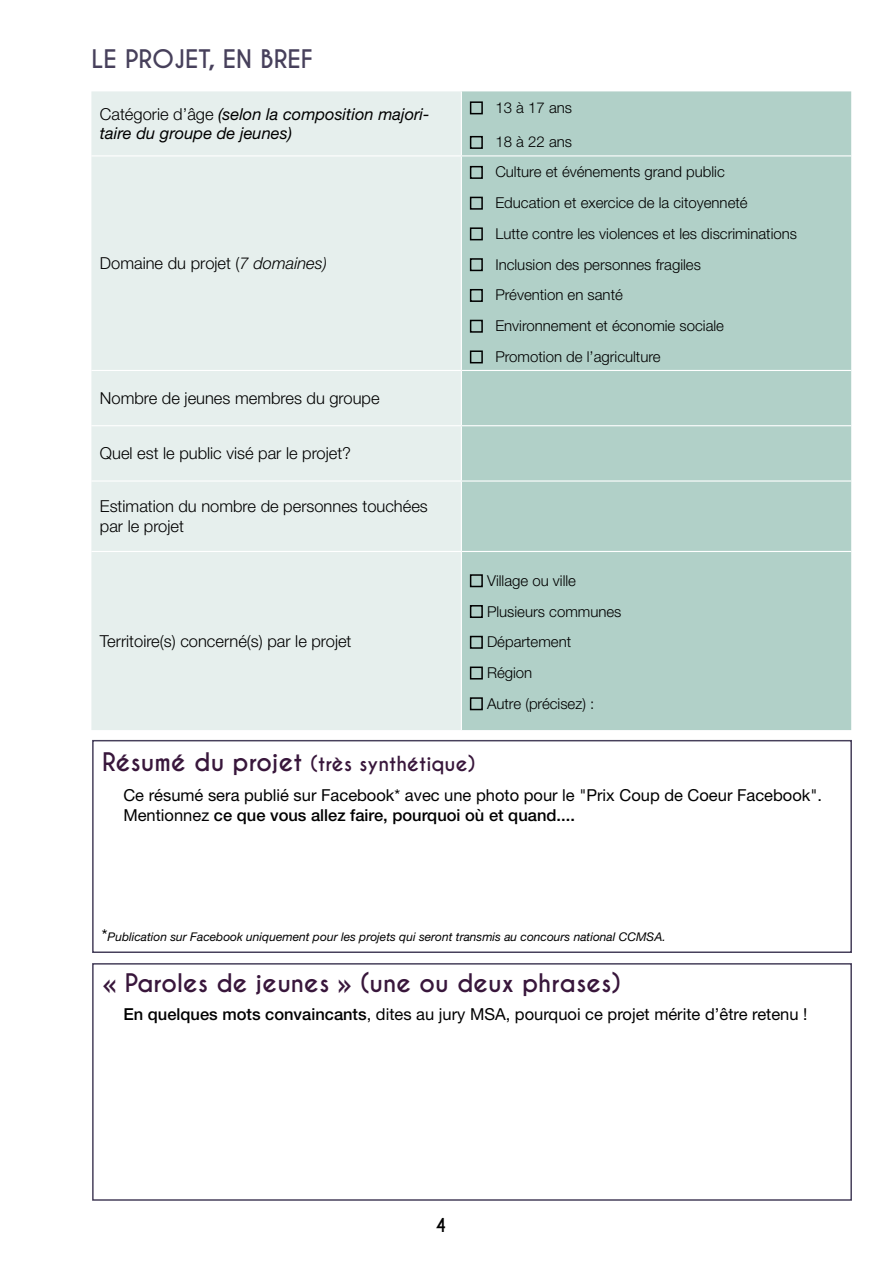
<style>
.page{position:relative;width:893px;height:1263px;background:#fff}
.page>*{position:absolute;margin:0;border:0;box-sizing:border-box;transform-origin:0 0}
.t1{font:700 24px "Caviar Dreams";color:#38163b}
.t2{font:700 24px "Caviar Dreams";color:#47405b}
.t3{font:700 19.5px "Caviar Dreams";color:#38163b}
.t4{font:700 18px "Caviar Dreams";color:#000}
.t5{font:16.5px/19.8px "Helvetica Neue LT Std";color:#000}
.t6{font:300 16.5px/19.8px "Helvetica Neue LT Std";color:#000}
.t7{font:italic 16.5px/19.8px "Helvetica Neue LT Std";color:#000}
.t8{font:300 15px/30.8px "Helvetica Neue LT Std";color:#000}
.t9{font:italic 12px "Helvetica Neue LT Std";color:#000}
.s1{font-weight:300;font-style:normal}
.s2{font-style:italic}
.s3{font-size:24px}
.s4{font-weight:500}
.s5{font-style:normal;font-size:16.5px}
</style>
<div class="page">
<div style="left:91px;top:91px;width:370px;height:639px;background:#e6efed"></div>
<div style="left:462px;top:91px;width:389px;height:639px;background:#b1d0c8"></div>
<hr style="left:91px;top:155px;width:370px;height:1px;background:#fff">
<hr style="left:461px;top:155px;width:390px;height:1px;background:#fff">
<hr style="left:91px;top:370px;width:370px;height:1px;background:#fff">
<hr style="left:461px;top:370px;width:390px;height:1px;background:#fff">
<hr style="left:91px;top:425px;width:370px;height:1px;background:#fff">
<hr style="left:461px;top:425px;width:390px;height:1px;background:#fff">
<hr style="left:91px;top:480px;width:370px;height:2px;background:#fff">
<hr style="left:461px;top:480px;width:390px;height:2px;background:#fff">
<hr style="left:91px;top:551px;width:370px;height:1px;background:#fff">
<hr style="left:461px;top:551px;width:390px;height:1px;background:#fff">
<div style="left:470px;top:101px;width:13px;height:13px;border:2px solid #000"></div>
<div style="left:470px;top:136px;width:13px;height:13px;border:2px solid #000"></div>
<div style="left:470px;top:166px;width:13px;height:13px;border:2px solid #000"></div>
<div style="left:470px;top:197px;width:13px;height:13px;border:2px solid #000"></div>
<div style="left:470px;top:227px;width:13px;height:13px;border:2px solid #000"></div>
<div style="left:470px;top:258px;width:13px;height:13px;border:2px solid #000"></div>
<div style="left:470px;top:289px;width:13px;height:13px;border:2px solid #000"></div>
<div style="left:470px;top:320px;width:13px;height:13px;border:2px solid #000"></div>
<div style="left:470px;top:350px;width:13px;height:13px;border:2px solid #000"></div>
<div style="left:470px;top:574px;width:13px;height:13px;border:2px solid #000"></div>
<div style="left:470px;top:605px;width:13px;height:13px;border:2px solid #000"></div>
<div style="left:470px;top:636px;width:13px;height:13px;border:2px solid #000"></div>
<div style="left:470px;top:666px;width:13px;height:13px;border:2px solid #000"></div>
<div style="left:470px;top:697px;width:13px;height:13px;border:2px solid #000"></div>
<div style="left:92px;top:740px;width:760px;height:213px;border:2px solid #47405b"></div>
<div style="left:92px;top:963px;width:760px;height:238px;border:2px solid #47405b"></div>
<h1 class="t2" style="left:91px;top:44px;width:223px">LE PROJET, EN BREF</h1>
<p class="t7" style="left:100px;top:104px;width:331px"><span class="s1">Catégorie d’âge</span> (selon la composition majori&shy;taire du groupe de jeunes)</p>
<p class="t6" style="left:100px;top:253px;width:229px">Domaine du projet (<span class="s2">7 domaines)</span></p>
<p class="t6" style="left:100px;top:388px;width:281px">Nombre de jeunes membres du groupe</p>
<p class="t6" style="left:100px;top:443px;width:253px">Quel est le public visé par le projet?</p>
<p class="t6" style="left:100px;top:496px;width:329px">Estimation du nombre de personnes touchées par le projet</p>
<p class="t6" style="left:100px;top:630px;width:253px">Territoire(s) concerné(s) par le projet</p>
<p class="t8" style="left:495px;top:92px;width:78px">13 à 17 ans</p>
<p class="t8" style="left:495px;top:126px;width:78px">18 à 22 ans</p>
<p class="t8" style="left:495px;top:156px;width:303px">Culture et événements grand public<br>Education et exercice de la citoyenneté<br>Lutte contre les violences et les discriminations Inclusion des personnes fragiles<br>Prévention en santé<br>Environnement et économie sociale<br>Promotion de l’agriculture</p>
<p class="t8" style="left:487px;top:565px;width:136px">Village ou ville<br>Plusieurs communes<br>Département<br>Région<br>Autre (précisez) :</p>
<h2 class="t3" style="left:102px;top:751px;width:375px"><span class="s3">Résumé du projet</span> (très synthétique)</h2>
<p class="t5" style="left:123px;top:785px;width:700px">Ce résumé sera publié sur Facebook* avec une photo pour le "Prix Coup de Coeur Facebook".<br>Mentionnez <span class="s4">ce que vous allez faire, pourquoi où et quand....</span></p>
<p class="t9" style="left:102px;top:930px;width:565px"><span class="s5">*</span>Publication sur Facebook uniquement pour les projets qui seront transmis au concours national CCMSA.</p>
<h1 class="t1" style="left:102px;top:969px;width:520px">« Paroles de jeunes » (une ou deux phrases)</h1>
<p class="t5" style="left:123px;top:1004px;width:686px"><span class="s4">En quelques mots convaincants</span>, dites au jury MSA, pourquoi ce projet mérite d’être retenu !</p>
<p class="t4" style="left:435px;top:1214px;width:13px">4</p>
</div>
